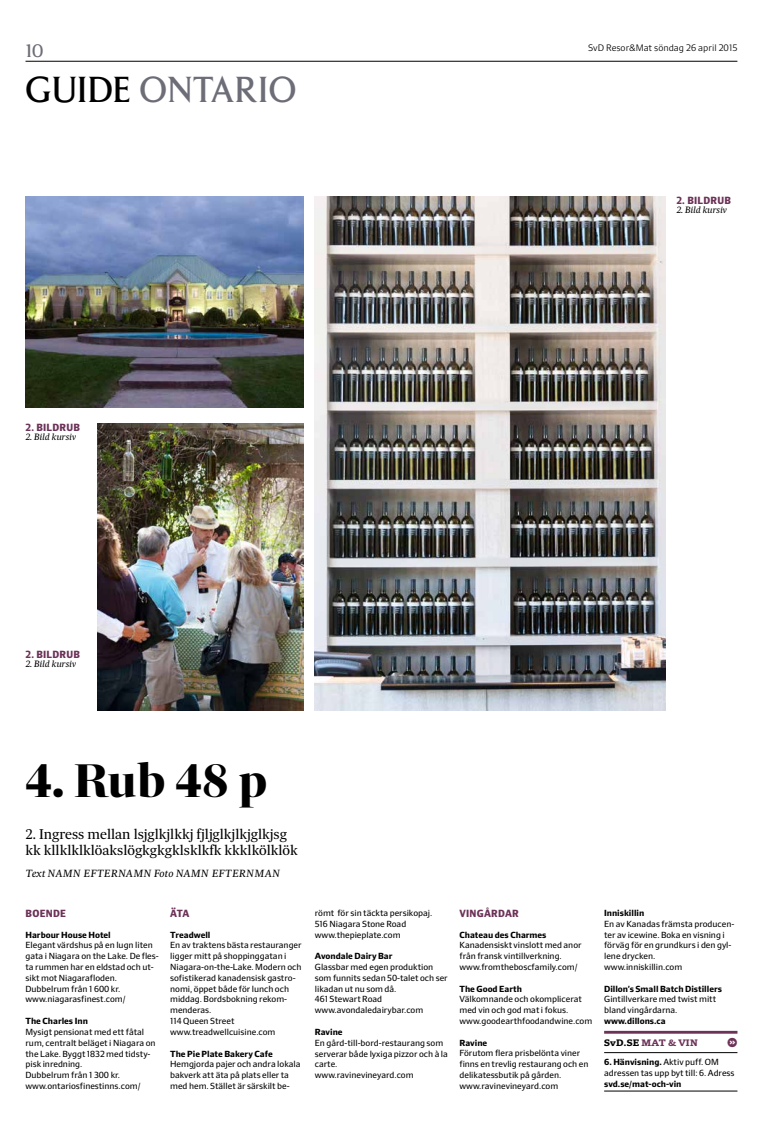
<style>
.page{position:relative;width:763px;height:1132px;background:#fff}
.page>*{position:absolute;margin:0;border:0;box-sizing:border-box;transform-origin:0 0}
.t1{font:800 45px "Sueca Bn";color:#000}
.t2{font:36px "Sv D Forsberg Web";letter-spacing:.01em;color:#6c6d77}
.t3{font:18px "Sv D Forsberg Web";color:#6c6d77}
.t4{font:13.5px/16.2px "Sueca Dk";color:#000}
.t5{font:700 10px "Sueca Hd Sans";letter-spacing:.025em;color:#6c3258}
.t6{font:italic 10px "Sueca Tx";letter-spacing:.05em;color:#000}
.t7{font:300 9px "Sueca Sans";color:#000}
.t8{font:700 9px "Sueca Slab";letter-spacing:.025em;color:#6c3258}
.t9{font:italic 8.8px "Sueca Tx";letter-spacing:-.005em;color:#000}
.t10{font:500 8.5px/10.8px "Sueca Sans";color:#000}
.t11{font:700 8.5px "Sueca Sans";color:#000}
.s1{color:#000}
.s2{font-weight:700}
</style>
<div class="page">
<hr style="left:26px;top:61px;width:711px;height:1px;background:#000">
<img style="left:315px;top:196px;width:350px;height:514px">
<img style="left:26px;top:196px;width:277px;height:212px">
<img style="left:98px;top:423px;width:205px;height:287px">
<hr style="left:604px;top:1030px;width:133px;height:3px;background:#6c3258">
<hr style="left:604px;top:1052px;width:133px;height:1px;background:#000">
<hr style="left:604px;top:1090px;width:133px;height:1px;background:#000">
<h3 class="t3" style="left:26px;top:41px;width:19px">10</h3>
<h2 class="t2" style="left:26px;top:71px;width:270px"><span class="s1">GUIDE</span> ONTARIO</h2>
<p class="t5" style="left:26px;top:420px;width:52px">2. BILDRUB</p>
<p class="t9" style="left:26px;top:431px;width:52px">2. BILD KURSIV</p>
<p class="t7" style="left:588px;top:43px;width:151px">SvD Resor&amp;Mat söndag 26 april 2015</p>
<p class="t5" style="left:676px;top:193px;width:52px">2. BILDRUB</p>
<p class="t9" style="left:676px;top:205px;width:52px">2. BILD KURSIV</p>
<p class="t5" style="left:26px;top:647px;width:52px">2. BILDRUB</p>
<p class="t9" style="left:26px;top:658px;width:52px">2. BILD KURSIV</p>
<h1 class="t1" style="left:26px;top:753px;width:243px">4. Rub 48 p</h1>
<h3 class="t4" style="left:26px;top:826px;width:274px">2. Ingress mellan lsjglkjlkkj fjljglkjlkjglkjsg kk kllklklklöakslögkgkgklsklkfk kkklkölklök</h3>
<p class="t6" style="left:26px;top:866px;width:255px">TEXT NAMN EFTERNAMN FOTO NAMN EFTERNMAN</p>
<p class="t5" style="left:26px;top:906px;width:42px">BOENDE</p>
<p class="t11" style="left:26px;top:928px;width:87px">Harbour House Hotel</p>
<p class="t10" style="left:26px;top:939px;width:135px">Elegant värdshus på en lugn liten gata i Niagara on the Lake. De fles&shy;ta rummen har en eldstad och ut&shy;sikt mot Niagarafloden.<br>Dubbelrum från 1 600 kr. www.niagarasfinest.com/</p>
<p class="t11" style="left:26px;top:1015px;width:64px">The Charles Inn</p>
<p class="t10" style="left:26px;top:1025px;width:131px">Mysigt pensionat med ett fåtal rum, centralt beläget i Niagara on the Lake. Byggt 1832 med tidsty&shy;pisk inredning.<br>Dubbelrum från 1 300 kr. www.ontariosfinestinns.com/</p>
<p class="t5" style="left:170px;top:906px;width:21px">ÄTA</p>
<p class="t11" style="left:170px;top:928px;width:42px">Treadwell</p>
<p class="t10" style="left:170px;top:939px;width:133px">En av traktens bästa restauranger ligger mitt på shoppinggatan i<br>Niagara-on-the-Lake. Modern och sofistikerad kanadensisk gastro&shy;nomi, öppet både för lunch och middag. Bordsbokning rekom&shy;menderas.<br>114 Queen Street www.treadwellcuisine.com</p>
<p class="t11" style="left:170px;top:1047px;width:104px">The Pie Plate Bakery Cafe</p>
<p class="t10" style="left:170px;top:1058px;width:132px">Hemgjorda pajer och andra lokala bakverk att äta på plats eller ta med hem. Stället är särskilt be-</p>
<p class="t10" style="left:315px;top:907px;width:119px">römt för sin täckta persikopaj.<br>516 Niagara Stone Road www.thepieplate.com</p>
<p class="t11" style="left:315px;top:950px;width:79px">Avondale Dairy Bar</p>
<p class="t10" style="left:315px;top:961px;width:134px">Glassbar med egen produktion som funnits sedan 50-talet och ser likadan ut nu som då.<br>461 Stewart Road www.avondaledairybar.com</p>
<p class="t11" style="left:315px;top:1026px;width:29px">Ravine</p>
<p class="t10" style="left:315px;top:1036px;width:135px">En gård-till-bord-restaurang som serverar både lyxiga pizzor och à la carte.<br>www.ravinevineyard.com</p>
<p class="t5" style="left:459px;top:906px;width:61px">VINGÅRDAR</p>
<p class="t11" style="left:459px;top:928px;width:88px">Chateau des Charmes</p>
<p class="t10" style="left:459px;top:939px;width:124px">Kanadensiskt vinslott med anor från fransk vintillverkning. www.fromtheboscfamily.com/</p>
<p class="t11" style="left:459px;top:982px;width:64px">The Good Earth</p>
<p class="t10" style="left:459px;top:993px;width:134px">Välkomnande och okomplicerat med vin och god mat i fokus. www.goodearthfoodandwine.com</p>
<p class="t11" style="left:459px;top:1036px;width:29px">Ravine</p>
<p class="t10" style="left:459px;top:1047px;width:130px">Förutom flera prisbelönta viner finns en trevlig restaurang och en delikatessbutik på gården. www.ravinevineyard.com</p>
<p class="t11" style="left:604px;top:907px;width:42px">Inniskillin</p>
<p class="t10" style="left:604px;top:918px;width:132px">En av Kanadas främsta producen&shy;ter av icewine. Boka en visning i förväg för en grundkurs i den gyl&shy;lene drycken. www.inniskillin.com</p>
<p class="t11" style="left:604px;top:982px;width:119px">Dillon’s Small Batch Distillers</p>
<p class="t10" style="left:604px;top:993px;width:113px">Gintillverkare med twist mitt bland vingårdarna.</p>
<p class="t11" style="left:604px;top:1015px;width:63px">www.dillons.ca</p>
<p class="t8" style="left:604px;top:1036px;width:95px"><span class="s1">SVD.SE</span> MAT &amp; VIN</p>
<p class="t10" style="left:604px;top:1056px;width:132px"><span class="s2">6. Hänvisning.</span> Aktiv puff. OM adressen tas upp byt till: 6. Adress</p>
<p class="t11" style="left:604px;top:1077px;width:79px">svd.se/mat-och-vin</p>
</div>
